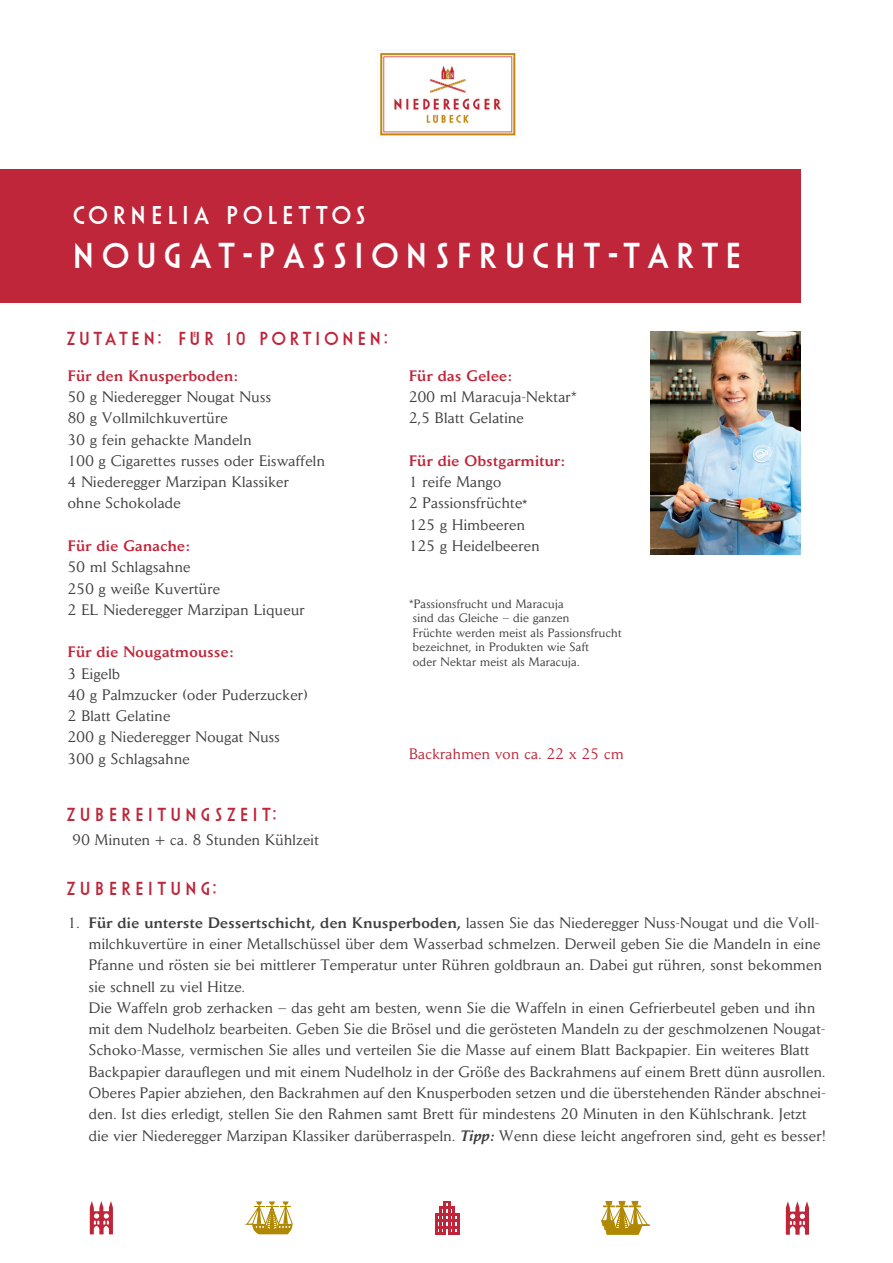
<style>
.page{position:relative;width:893px;height:1263px;background:#fff}
.page>*{position:absolute;margin:0;border:0;box-sizing:border-box;transform-origin:0 0}
.t1{font:31.5px "Niederegger";letter-spacing:-.02em;color:#fff}
.t2{font:22.5px "Niederegger";letter-spacing:-.045em;color:#fff}
.t3{font:16.5px "Niederegger";color:#bf263a}
.t4{font:16.5px "Niederegger";letter-spacing:-.03em;color:#bf263a}
.t5{font:15px/21.3px "Daily News";letter-spacing:.025em;color:#3e3e3f}
.t6{font:500 15px "Daily News";letter-spacing:.025em;color:#bf263a}
.t7{font:15px "Daily News";letter-spacing:.025em;color:#bf263a}
.t8{font:12px/14.4px "Daily News";letter-spacing:.025em;color:#3e3e3f}
.s1{font-weight:500;font-size:12px}
.s2{font-weight:500}
.s3{font-weight:500;font-style:italic}
</style>
<div class="page">
<svg style="left:786px;top:1201px;width:23px;height:34px"></svg>
<svg style="left:90px;top:1201px;width:23px;height:33px"></svg>
<svg style="left:601px;top:1201px;width:48px;height:33px"></svg>
<svg style="left:437px;top:1232px;width:20px;height:2px"></svg>
<hr style="left:435px;top:1213px;width:2px;height:21px;background:#bf263a">
<hr style="left:457px;top:1213px;width:2px;height:21px;background:#bf263a">
<hr style="left:444px;top:1201px;width:2px;height:33px;background:#bf263a">
<hr style="left:448px;top:1201px;width:2px;height:33px;background:#bf263a">
<hr style="left:435px;top:1213px;width:24px;height:2px;background:#bf263a">
<hr style="left:435px;top:1219px;width:24px;height:2px;background:#bf263a">
<hr style="left:435px;top:1226px;width:24px;height:2px;background:#bf263a">
<svg style="left:439px;top:1201px;width:16px;height:8px"></svg>
<hr style="left:439px;top:1207px;width:2px;height:27px;background:#bf263a">
<hr style="left:453px;top:1207px;width:2px;height:27px;background:#bf263a">
<svg style="left:245px;top:1201px;width:48px;height:33px"></svg>
<div style="left:0;top:169px;width:800px;height:134px;background:#bf263a"></div>
<img style="left:378px;top:50px;width:140px;height:86px">
<img style="left:651px;top:332px;width:149px;height:223px">
<h2 class="t2" style="left:76px;top:206px;width:299px">CORNELIA POLETTOS</h2>
<h1 class="t1" style="left:76px;top:243px;width:678px">NOUGAT-PASSIONSFRUCHT-TARTE</h1>
<p class="t4" style="left:68px;top:332px;width:331px">ZUTATEN: FÜR 10 PORTIONEN:</p>
<p class="t6" style="left:68px;top:366px;width:171px">Für den Knusperboden:</p>
<p class="t5" style="left:68px;top:386px;width:259px">50 g Niederegger Nougat Nuss<br>80 g Vollmilchkuvertüre<br>30 g fein gehackte Mandeln<br>100 g Cigarettes russes oder Eiswaffeln<br>4 Niederegger Marzipan Klassiker ohne Schokolade</p>
<p class="t6" style="left:68px;top:537px;width:123px">Für die Ganache:</p>
<p class="t5" style="left:68px;top:556px;width:238px">50 ml Schlagsahne<br>250 g weiße Kuvertüre<br>2 EL Niederegger Marzipan Liqueur</p>
<p class="t6" style="left:68px;top:643px;width:167px">Für die Nougatmousse:</p>
<p class="t5" style="left:68px;top:663px;width:242px">3 Eigelb<br>40 g Palmzucker (oder Puderzucker)<br>2 Blatt Gelatine<br>200 g Niederegger Nougat Nuss<br>300 g Schlagsahne</p>
<p class="t6" style="left:409px;top:366px;width:104px">Für das Gelee:</p>
<p class="t5" style="left:409px;top:386px;width:169px">200 ml Maracuja-Nektar*<br>2,5 Blatt Gelatine</p>
<p class="t6" style="left:409px;top:451px;width:157px">Für die Obstgarmitur:</p>
<p class="t5" style="left:409px;top:471px;width:132px">1 reife Mango<br>2 Passionsfrüchte<span class="s1">*<br></span>125 g Himbeeren<br>125 g Heidelbeeren</p>
<p class="t8" style="left:413px;top:596px;width:210px;text-indent:-4px">*Passionsfrucht und Maracuja<br>sind das Gleiche – die ganzen<br>Früchte werden meist als Passionsfrucht bezeichnet, in Produkten wie Saft<br>oder Nektar meist als Maracuja.</p>
<p class="t7" style="left:409px;top:744px;width:216px">Backrahmen von ca. 22 x 25 cm</p>
<p class="t3" style="left:68px;top:807px;width:220px">ZUBEREITUNGSZEIT:</p>
<p class="t5" style="left:73px;top:829px;width:248px">90 Minuten + ca. 8 Stunden Kühlzeit</p>
<p class="t3" style="left:68px;top:881px;width:160px">ZUBEREITUNG:</p>
<p class="t5" style="left:89px;top:912px;width:738px;text-indent:-21px">1. <span class="s2">Für die unterste Dessertschicht, den Knusperboden,</span> lassen Sie das Niederegger Nuss-Nougat und die Voll&shy;milchkuvertüre in einer Metallschüssel über dem Wasserbad schmelzen. Derweil geben Sie die Mandeln in eine Pfanne und rösten sie bei mittlerer Temperatur unter Rühren goldbraun an. Dabei gut rühren, sonst bekommen sie schnell zu viel Hitze.<br>Die Waffeln grob zerhacken – das geht am besten, wenn Sie die Waffeln in einen Gefrierbeutel geben und ihn mit dem Nudelholz bearbeiten. Geben Sie die Brösel und die gerösteten Mandeln zu der geschmolzenen Nougat-Schoko-Masse, vermischen Sie alles und verteilen Sie die Masse auf einem Blatt Backpapier. Ein weiteres Blatt Backpapier darauflegen und mit einem Nudelholz in der Größe des Backrahmens auf einem Brett dünn ausrollen.<br>Oberes Papier abziehen, den Backrahmen auf den Knusperboden setzen und die überstehenden Ränder abschnei&shy;den. Ist dies erledigt, stellen Sie den Rahmen samt Brett für mindestens 20 Minuten in den Kühlschrank. Jetzt die vier Niederegger Marzipan Klassiker darüberraspeln. <span class="s3">Tipp:</span> Wenn diese leicht angefroren sind, geht es besser!</p>
</div>
